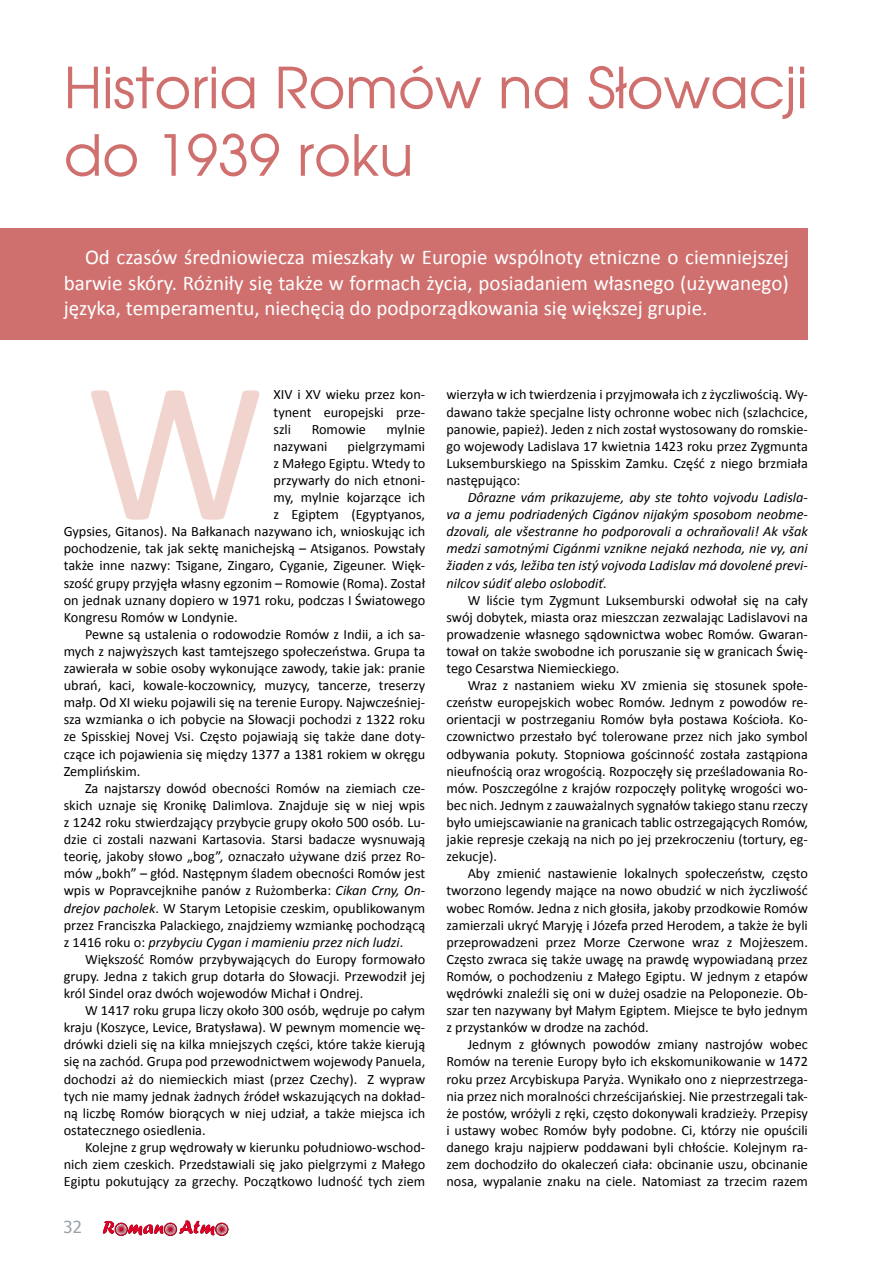
<style>
.page{position:relative;width:893px;height:1263px;background:#fff}
.page>*{position:absolute;margin:0;border:0;box-sizing:border-box;transform-origin:0 0}
.t1{font:202.8px "Calibri";color:#f1d4cd}
.t2{font:56.25px/67.5px "Avalon";color:#cf706e}
.t3{font:21px/25.2px "Calibri";color:#fff;text-align:justify}
.t4{font:16.5px "Tahoma";color:#99a1a6}
.t5{font:14.25px/17.1px "Calibri";color:#000;text-align:justify}
.t6{font:italic 14.25px/17.1px "Calibri";color:#000;text-align:justify}
.s1{font-style:italic}
.s2{font-style:normal}
</style>
<div class="page">
<div style="left:0;top:228px;width:808px;height:112px;background:#cf706e"></div>
<svg style="left:103px;top:1220px;width:125px;height:16px"></svg>
<h2 class="t2" style="left:64px;top:54px;width:745px">Historia Romów na Słowacji do 1939 roku</h2>
<p class="t3" style="left:64px;top:244px;width:726px;text-indent:21px">Od czasów średniowiecza mieszkały w Europie wspólnoty etniczne o ciemniejszej barwie skóry. Różniły się także w formach życia, posiadaniem własnego (używanego) języka, temperamentu, niechęcią do podporządkowania się większej grupie.</p>
<h1 class="t1" style="left:85px;top:326px;width:182px">W</h1>
<p class="t5" style="left:274px;top:385px;width:153px">XIV i XV wieku przez kon&shy;tynent europejski prze&shy;szli</p>
<p class="t5" style="left:312px;top:420px;width:56px">Romowie</p>
<p class="t5" style="left:387px;top:420px;width:40px">mylnie</p>
<p class="t5" style="left:274px;top:437px;width:55px">nazywani</p>
<p class="t5" style="left:348px;top:437px;width:79px">pielgrzymami</p>
<p class="t5" style="left:274px;top:454px;width:153px">z Małego Egiptu. Wtedy to</p>
<p class="t5" style="left:274px;top:471px;width:153px">przywarły do nich etnoni-</p>
<p class="t5" style="left:274px;top:488px;width:153px">my, mylnie kojarzące ich</p>
<p class="t5" style="left:274px;top:505px;width:153px">z Egiptem (Egyptyanos,</p>
<p class="t5" style="left:64px;top:522px;width:363px">Gypsies, Gitanos). Na Bałkanach nazywano ich, wnioskując ich</p>
<p class="t5" style="left:64px;top:539px;width:363px">pochodzenie, tak jak sektę manichejską – Atsiganos. Powstały</p>
<p class="t5" style="left:64px;top:556px;width:363px">także inne nazwy: Tsigane, Zingaro, Cyganie, Zigeuner. Więk-</p>
<p class="t5" style="left:64px;top:574px;width:363px">szość grupy przyjęła własny egzonim – Romowie (Roma). Został</p>
<p class="t5" style="left:64px;top:591px;width:363px">on jednak uznany dopiero w 1971 roku, podczas I Światowego</p>
<p class="t5" style="left:64px;top:608px;width:175px">Kongresu Romów w Londynie.</p>
<p class="t5" style="left:85px;top:625px;width:342px">Pewne są ustalenia o rodowodzie Romów z Indii, a ich sa-</p>
<p class="t5" style="left:64px;top:642px;width:363px">mych z najwyższych kast tamtejszego społeczeństwa. Grupa ta</p>
<p class="t5" style="left:64px;top:659px;width:363px">zawierała w sobie osoby wykonujące zawody, takie jak: pranie</p>
<p class="t5" style="left:64px;top:676px;width:363px">ubrań, kaci, kowale-koczownicy, muzycy, tancerze, treserzy</p>
<p class="t5" style="left:64px;top:693px;width:363px">małp. Od XI wieku pojawili się na terenie Europy. Najwcześniej-</p>
<p class="t5" style="left:64px;top:710px;width:363px">sza wzmianka o ich pobycie na Słowacji pochodzi z 1322 roku</p>
<p class="t5" style="left:64px;top:727px;width:363px">ze Spisskiej Novej Vsi. Często pojawiają się także dane doty-</p>
<p class="t5" style="left:64px;top:745px;width:363px">czące ich pojawienia się między 1377 a 1381 rokiem w okręgu</p>
<p class="t5" style="left:64px;top:762px;width:78px">Zemplińskim.</p>
<p class="t5" style="left:85px;top:779px;width:342px">Za najstarszy dowód obecności Romów na ziemiach cze-</p>
<p class="t5" style="left:64px;top:796px;width:363px">skich uznaje się Kronikę Dalimlova. Znajduje się w niej wpis</p>
<p class="t5" style="left:64px;top:813px;width:363px">z 1242 roku stwierdzający przybycie grupy około 500 osób. Lu-</p>
<p class="t5" style="left:64px;top:830px;width:363px">dzie ci zostali nazwani Kartasovia. Starsi badacze wysnuwają</p>
<p class="t5" style="left:64px;top:847px;width:363px">teorię, jakoby słowo „bog”, oznaczało używane dziś przez Ro-</p>
<p class="t5" style="left:64px;top:864px;width:363px">mów „bokh” – głód. Następnym śladem obecności Romów jest</p>
<p class="t5" style="left:64px;top:881px;width:363px">wpis w Popravcejknihe panów z Rużomberka: <span class="s1">Cikan Crny, On-</span></p>
<p class="t5" style="left:64px;top:898px;width:363px"><span class="s1">drejov pacholek</span>. W Starym Letopisie czeskim, opublikowanym</p>
<p class="t5" style="left:64px;top:916px;width:363px">przez Franciszka Palackiego, znajdziemy wzmiankę pochodzącą</p>
<p class="t6" style="left:64px;top:933px;width:341px"><span class="s2">z 1416 roku o:</span> przybyciu Cygan i mamieniu przez nich ludzi<span class="s2">.</span></p>
<p class="t5" style="left:85px;top:950px;width:342px">Większość Romów przybywających do Europy formowało</p>
<p class="t5" style="left:64px;top:967px;width:363px">grupy. Jedna z takich grup dotarła do Słowacji. Przewodził jej</p>
<p class="t5" style="left:64px;top:984px;width:301px">król Sindel oraz dwóch wojewodów Michał i Ondrej.</p>
<p class="t5" style="left:85px;top:1001px;width:342px">W 1417 roku grupa liczy około 300 osób, wędruje po całym</p>
<p class="t5" style="left:64px;top:1018px;width:363px">kraju (Koszyce, Levice, Bratysława). W pewnym momencie wę-</p>
<p class="t5" style="left:64px;top:1035px;width:363px">drówki dzieli się na kilka mniejszych części, które także kierują</p>
<p class="t5" style="left:64px;top:1052px;width:363px">się na zachód. Grupa pod przewodnictwem wojewody Panuela,</p>
<p class="t5" style="left:64px;top:1069px;width:363px">dochodzi aż do niemieckich miast (przez Czechy). Z wypraw</p>
<p class="t5" style="left:64px;top:1087px;width:363px">tych nie mamy jednak żadnych źródeł wskazujących na dokład-</p>
<p class="t5" style="left:64px;top:1104px;width:363px">ną liczbę Romów biorących w niej udział, a także miejsca ich</p>
<p class="t5" style="left:64px;top:1121px;width:143px">ostatecznego osiedlenia.</p>
<p class="t5" style="left:85px;top:1138px;width:342px">Kolejne z grup wędrowały w kierunku południowo-wschod-</p>
<p class="t5" style="left:64px;top:1155px;width:363px">nich ziem czeskich. Przedstawiali się jako pielgrzymi z Małego</p>
<p class="t5" style="left:64px;top:1172px;width:363px">Egiptu pokutujący za grzechy. Początkowo ludność tych ziem</p>
<p class="t4" style="left:64px;top:1216px;width:10px">32</p>
<p class="t5" style="left:446px;top:385px;width:363px">wierzyła w ich twierdzenia i przyjmowała ich z życzliwością. Wy&shy;dawano także specjalne listy ochronne wobec nich (szlachcice, panowie, papież). Jeden z nich został wystosowany do romskie&shy;go wojewody Ladislava 17 kwietnia 1423 roku przez Zygmunta Luksemburskiego na Spisskim Zamku. Część z niego brzmiała następująco:</p>
<p class="t6" style="left:446px;top:488px;width:363px;text-indent:21px">Dôrazne vám prikazujeme, aby ste tohto vojvodu Ladisla&shy;va a jemu podriadených Cigánov nijakým sposobom neobme&shy;dzovali, ale všestranne ho podporovali a ochraňovali! Ak však medzi samotnými Cigánmi vznikne nejaká nezhoda, nie vy, ani žiaden z vás, ležiba ten istý vojvoda Ladislav má dovolené previ&shy;nilcov súdiť alebo oslobodiť.</p>
<p class="t5" style="left:446px;top:591px;width:363px;text-indent:21px">W liście tym Zygmunt Luksemburski odwołał się na cały swój dobytek, miasta oraz mieszczan zezwalając Ladislavovi na prowadzenie własnego sądownictwa wobec Romów. Gwaran&shy;tował on także swobodne ich poruszanie się w granicach Świę&shy;tego Cesarstwa Niemieckiego.</p>
<p class="t5" style="left:446px;top:676px;width:363px;text-indent:21px">Wraz z nastaniem wieku XV zmienia się stosunek społe&shy;czeństw europejskich wobec Romów. Jednym z powodów re&shy;orientacji w postrzeganiu Romów była postawa Kościoła. Ko&shy;czownictwo przestało być tolerowane przez nich jako symbol odbywania pokuty. Stopniowa gościnność została zastąpiona nieufnością oraz wrogością. Rozpoczęły się prześladowania Ro&shy;mów. Poszczególne z krajów rozpoczęły politykę wrogości wo&shy;bec nich. Jednym z zauważalnych sygnałów takiego stanu rzeczy było umiejscawianie na granicach tablic ostrzegających Romów, jakie represje czekają na nich po jej przekroczeniu (tortury, eg&shy;zekucje).</p>
<p class="t5" style="left:446px;top:864px;width:363px;text-indent:21px">Aby zmienić nastawienie lokalnych społeczeństw, często tworzono legendy mające na nowo obudzić w nich życzliwość wobec Romów. Jedna z nich głosiła, jakoby przodkowie Romów zamierzali ukryć Maryję i Józefa przed Herodem, a także że byli przeprowadzeni przez Morze Czerwone wraz z Mojżeszem.<br>Często zwraca się także uwagę na prawdę wypowiadaną przez Romów, o pochodzeniu z Małego Egiptu. W jednym z etapów wędrówki znaleźli się oni w dużej osadzie na Peloponezie. Ob&shy;szar ten nazywany był Małym Egiptem. Miejsce te było jednym z przystanków w drodze na zachód.</p>
<p class="t5" style="left:446px;top:1035px;width:363px;text-indent:21px">Jednym z głównych powodów zmiany nastrojów wobec Romów na terenie Europy było ich ekskomunikowanie w 1472 roku przez Arcybiskupa Paryża. Wynikało ono z nieprzestrzega&shy;nia przez nich moralności chrześcijańskiej. Nie przestrzegali tak&shy;że postów, wróżyli z ręki, często dokonywali kradzieży. Przepisy i ustawy wobec Romów były podobne. Ci, którzy nie opuścili danego kraju najpierw poddawani byli chłoście. Kolejnym ra&shy;zem dochodziło do okaleczeń ciała: obcinanie uszu, obcinanie nosa, wypalanie znaku na ciele. Natomiast za trzecim razem</p>
</div>
